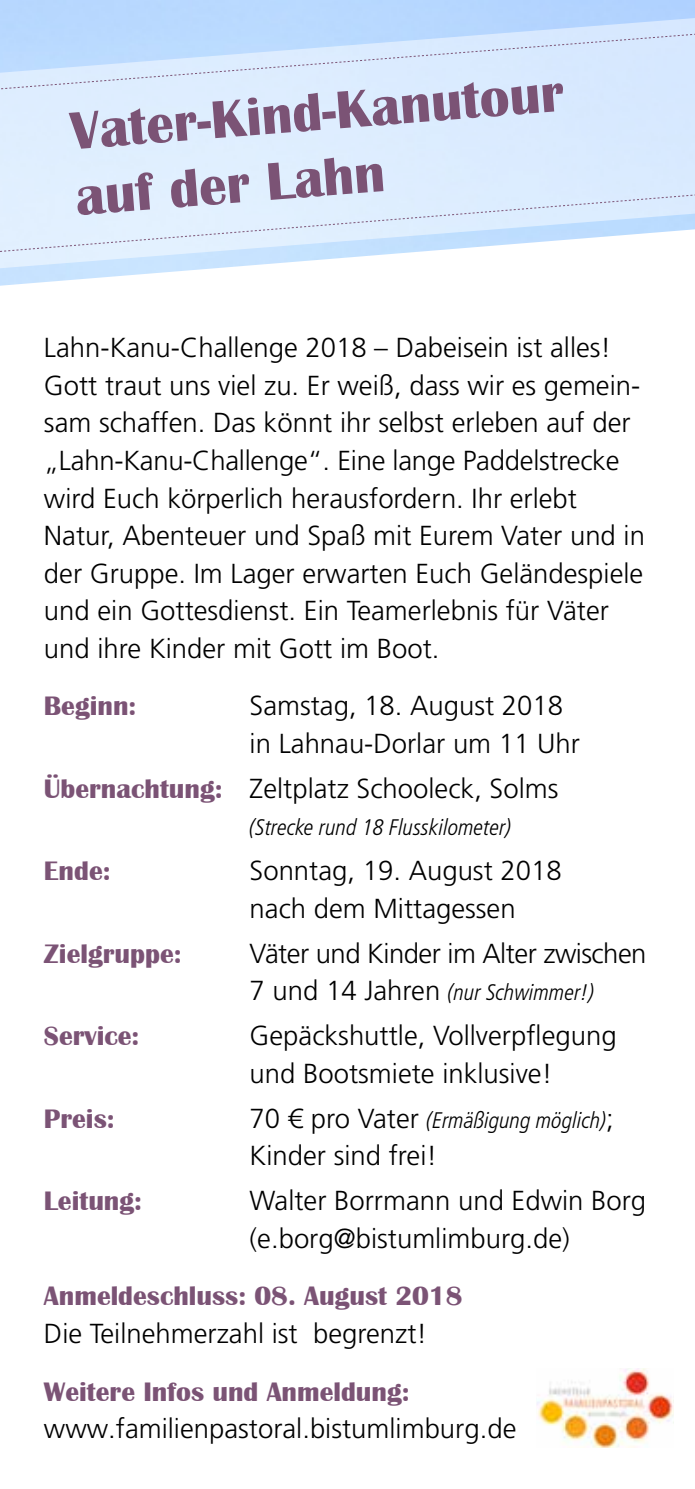
<style>
.page{position:relative;width:695px;height:1489px;background:#fff}
.page>*{position:absolute;margin:0;border:0;box-sizing:border-box;transform-origin:0 0}
.t1{font:700 55px/65.2px "Britannic";color:#7b5375}
.t2{font:300 27.5px/37.5px "Frutiger LT Pro";color:#000}
.t3{font:700 27.5px "Britannic";color:#7b5375}
.t4{font:300 27.5px "Frutiger LT Pro";letter-spacing:-.02em;color:#000}
.t5{font:italic 300 condensed 22.5px "Frutiger LT Pro";color:#000}
.s1{font-family:"Britannic";font-weight:700;color:#7b5375}
.s2{font-style:normal;font-stretch:normal;font-size:27.5px}
</style>
<div class="page">
<svg style="left:0;top:0;width:694px;height:269px;background:#d6e8fe"></svg>
<svg style="left:0;top:31px;width:694px;height:60px;background:#d0e4fd"></svg>
<svg style="left:0;top:188px;width:694px;height:64px;background:#dcecfd"></svg>
<img style="left:537px;top:1368px;width:136px;height:79px">
<h1 class="t1" style="left:67px;top:101px;width:497px;rotate:-5deg">Vater-Kind-Kanutour auf der Lahn</h1>
<p class="t2" style="left:44px;top:329px;width:602px">Lahn-Kanu-Challenge 2018 – Dabeisein ist alles!<br>Gott traut uns viel zu. Er weiß, dass wir es gemein&shy;sam schaffen. Das könnt ihr selbst erleben auf der „Lahn-Kanu-Challenge“. Eine lange Paddelstrecke wird Euch körperlich herausfordern. Ihr erlebt Natur, Abenteuer und Spaß mit Eurem Vater und in der Gruppe. Im Lager erwarten Euch Geländespiele und ein Gottesdienst. Ein Teamerlebnis für Väter und ihre Kinder mit Gott im Boot.</p>
<p class="t3" style="left:44px;top:690px;width:94px">Beginn:</p>
<p class="t2" style="left:249px;top:687px;width:332px">Samstag, 18. August 2018 in Lahnau-Dorlar um 11 Uhr</p>
<p class="t2" style="left:44px;top:769px;width:516px"><span class="s1">Übernachtung:</span> Zeltplatz Schooleck, Solms</p>
<p class="t5" style="left:249px;top:814px;width:263px">(Strecke rund 18 Flusskilometer)</p>
<p class="t3" style="left:44px;top:855px;width:68px">Ende:</p>
<p class="t2" style="left:249px;top:852px;width:313px">Sonntag, 19. August 2018 nach dem Mittagessen</p>
<p class="t3" style="left:44px;top:938px;width:139px">Zielgruppe:</p>
<p class="t4" style="left:249px;top:937px;width:398px">Väter und Kinder im Alter zwischen</p>
<p class="t5" style="left:249px;top:979px;width:346px"><span class="s2">7 und 14 Jahren</span> (nur Schwimmer!)</p>
<p class="t3" style="left:44px;top:1020px;width:97px">Service:</p>
<p class="t2" style="left:249px;top:1017px;width:368px">Gepäckshuttle, Vollverpflegung und Bootsmiete inklusive!</p>
<p class="t3" style="left:44px;top:1103px;width:72px">Preis:</p>
<p class="t5" style="left:249px;top:1107px;width:366px"><span class="s2">70 € pro Vater</span> (Ermäßigung möglich)<span class="s2">;</span></p>
<p class="t2" style="left:249px;top:1137px;width:189px">Kinder sind frei!</p>
<p class="t3" style="left:44px;top:1185px;width:100px">Leitung:</p>
<p class="t2" style="left:249px;top:1182px;width:398px">Walter Borrmann und Edwin Borg (e.borg@bistumlimburg.de)</p>
<p class="t3" style="left:44px;top:1280px;width:420px">Anmeldeschluss: 08. August 2018</p>
<p class="t2" style="left:44px;top:1314px;width:384px">Die Teilnehmerzahl ist begrenzt!</p>
<p class="t3" style="left:44px;top:1375px;width:367px">Weitere Infos und Anmeldung:</p>
<p class="t2" style="left:44px;top:1409px;width:474px">www.familienpastoral.bistumlimburg.de</p>
</div>
